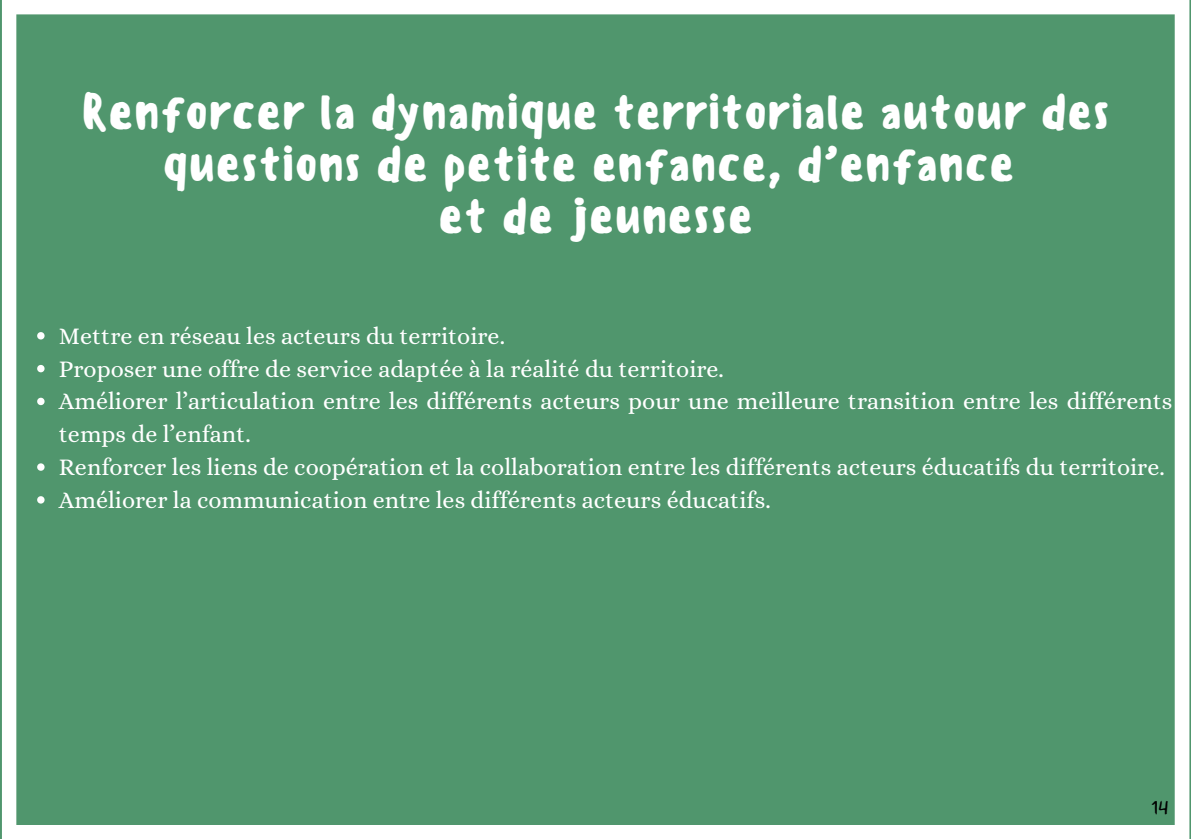
<style>
.page{position:relative;width:1191px;height:839px;background:#fff}
.page>*{position:absolute;margin:0;border:0;box-sizing:border-box;transform-origin:0 0}
.t1{font:500 48px/51.8px "Sensei";color:#fff;text-align:center}
.t2{font:24px/32.8px "Alice";color:#fff}
.t3{font:18.4px "Blushes";color:#000}
</style>
<div class="page">
<div style="left:16px;top:14px;width:1159px;height:811px;background:#50966d"></div>
<svg style="left:37px;top:332px;width:8px;height:7px"></svg>
<svg style="left:37px;top:365px;width:8px;height:7px"></svg>
<svg style="left:37px;top:397px;width:8px;height:8px"></svg>
<svg style="left:37px;top:463px;width:8px;height:8px"></svg>
<svg style="left:37px;top:496px;width:8px;height:7px"></svg>
<h1 class="t1" style="left:81px;top:86px;width:1030px">Renforcer la dynamique territoriale autour des questions de petite enfance, d’enfance<br>et de jeunesse</h1>
<p class="t2" style="left:59px;top:319px;width:1115px">Mettre en réseau les acteurs du territoire.<br>Proposer une offre de service adaptée à la réalité du territoire.<br>Améliorer l’articulation entre les différents acteurs pour une meilleure transition entre les différents temps de l’enfant.<br>Renforcer les liens de coopération et la collaboration entre les différents acteurs éducatifs du territoire.<br>Améliorer la communication entre les différents acteurs éducatifs.</p>
<p class="t3" style="left:1152px;top:794px;width:18px">14</p>
</div>
